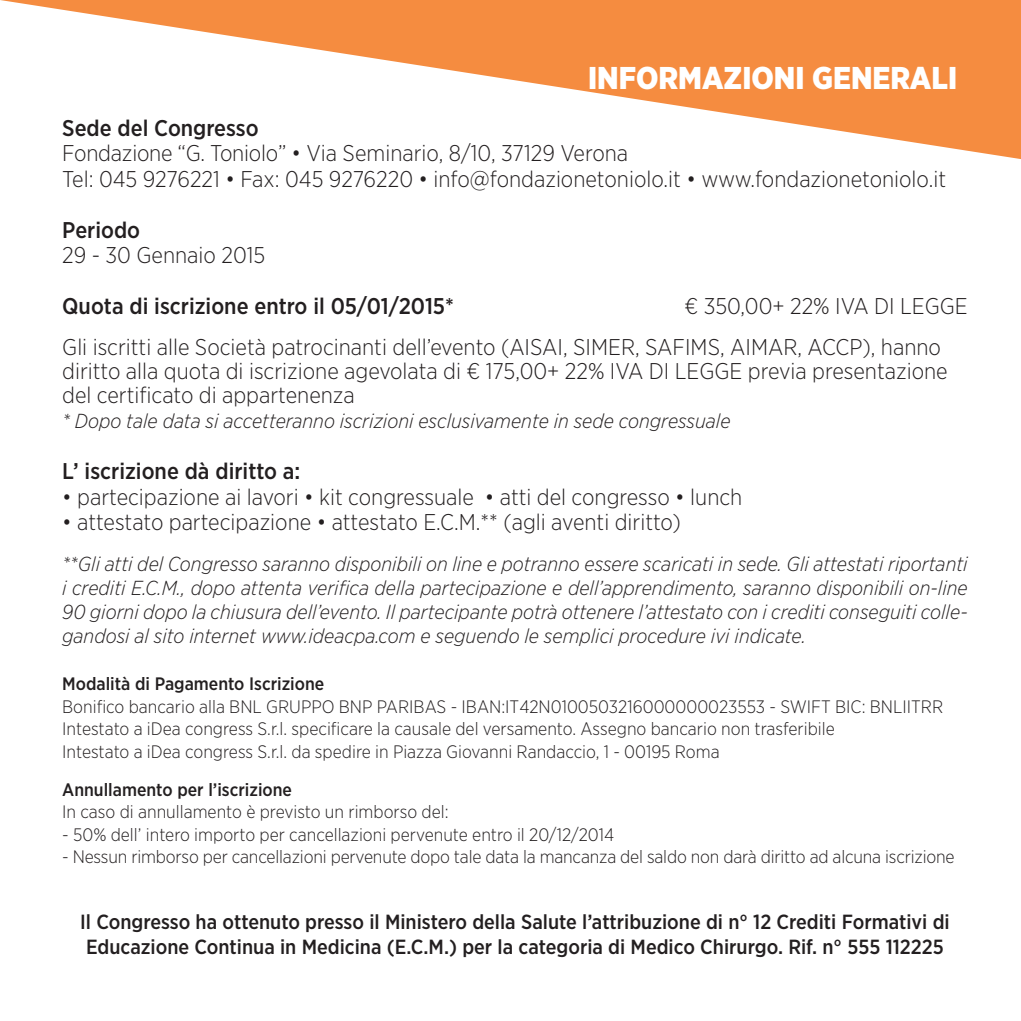
<style>
.page{position:relative;width:1021px;height:1021px;background:#fff}
.page>*{position:absolute;margin:0;border:0;box-sizing:border-box;transform-origin:0 0}
.t1{font:900 31.5px "Gotham Narrow";color:#fff}
.t2{font:300 22.72px/24.1px "Gotham Narrow";color:#231f20}
.t3{font:500 22.72px "Gotham Narrow";color:#231f20}
.t4{font:500 20.47px/24.5px "Gotham Narrow";color:#231f20}
.t5{font:italic 300 20.25px/24.1px "Gotham Narrow";color:#231f20;text-align:justify}
.t6{font:300 18px "Gotham Narrow";color:#231f20}
.t7{font:500 18px "Gotham Narrow";color:#231f20}
</style>
<div class="page">
<svg style="left:226px;top:0;width:794px;height:159px;fill:#f58c40"></svg>
<svg style="left:0;top:0;width:226px;height:36px"></svg>
<p class="t1" style="left:588px;top:57px;width:370px">INFORMAZIONI GENERALI</p>
<p class="t3" style="left:62px;top:113px;width:198px">Sede del Congresso</p>
<p class="t2" style="left:62px;top:140px;width:567px">Fondazione “G. Toniolo” • Via Seminario, 8/10, 37129 Verona</p>
<p class="t2" style="left:62px;top:166px;width:885px">Tel: 045 9276221 • Fax: 045 9276220 • info@fondazionetoniolo.it • www.fondazionetoniolo.it</p>
<p class="t3" style="left:62px;top:215px;width:79px">Periodo</p>
<p class="t2" style="left:62px;top:242px;width:204px">29 - 30 Gennaio 2015</p>
<p class="t3" style="left:62px;top:292px;width:393px">Quota di iscrizione entro il 05/01/2015*</p>
<p class="t2" style="left:684px;top:293px;width:285px">€ 350,00+ 22% IVA DI LEGGE</p>
<p class="t2" style="left:62px;top:334px;width:887px">Gli iscritti alle Società patrocinanti dell’evento (AISAI, SIMER, SAFIMS, AIMAR, ACCP), hanno diritto alla quota di iscrizione agevolata di € 175,00+ 22% IVA DI LEGGE previa presentazione del certificato di appartenenza</p>
<p class="t5" style="left:62px;top:408px;width:670px">* Dopo tale data si accetteranno iscrizioni esclusivamente in sede congressuale</p>
<p class="t3" style="left:62px;top:457px;width:240px">L’ iscrizione dà diritto a:</p>
<p class="t2" style="left:62px;top:484px;width:681px">• partecipazione ai lavori • kit congressuale • atti del congresso • lunch</p>
<p class="t2" style="left:62px;top:509px;width:620px">• attestato partecipazione • attestato E.C.M.** (agli aventi diritto)</p>
<p class="t5" style="left:62px;top:551px;width:907px">**Gli atti del Congresso saranno disponibili on line e potranno essere scaricati in sede. Gli attestati riportanti i crediti E.C.M., dopo attenta verifica della partecipazione e dell’apprendimento, saranno disponibili on-line 90 giorni dopo la chiusura dell’evento. Il partecipante potrà ottenere l’attestato con i crediti conseguiti colle&shy;gandosi al sito internet www.ideacpa.com e seguendo le semplici procedure ivi indicate.</p>
<p class="t7" style="left:62px;top:672px;width:263px">Modalità di Pagamento Iscrizione</p>
<p class="t6" style="left:62px;top:695px;width:882px">Bonifico bancario alla BNL GRUPPO BNP PARIBAS - IBAN:IT42N0100503216000000023553 - SWIFT BIC: BNLIITRR</p>
<p class="t6" style="left:62px;top:717px;width:774px">Intestato a iDea congress S.r.l. specificare la causale del versamento. Assegno bancario non trasferibile</p>
<p class="t6" style="left:62px;top:740px;width:659px">Intestato a iDea congress S.r.l. da spedire in Piazza Giovanni Randaccio, 1 - 00195 Roma</p>
<p class="t7" style="left:62px;top:778px;width:231px">Annullamento per l’iscrizione</p>
<p class="t6" style="left:62px;top:801px;width:388px">In caso di annullamento è previsto un rimborso del:</p>
<p class="t6" style="left:62px;top:823px;width:553px">- 50% dell’ intero importo per cancellazioni pervenute entro il 20/12/2014</p>
<p class="t6" style="left:62px;top:846px;width:894px">- Nessun rimborso per cancellazioni pervenute dopo tale data la mancanza del saldo non darà diritto ad alcuna iscrizione</p>
<p class="t4" style="left:80px;top:909px;width:871px">Il Congresso ha ottenuto presso il Ministero della Salute l’attribuzione di n° 12 Crediti Formativi di<br>Educazione Continua in Medicina (E.C.M.) per la categoria di Medico Chirurgo. Rif. n° 555 112225</p>
</div>
